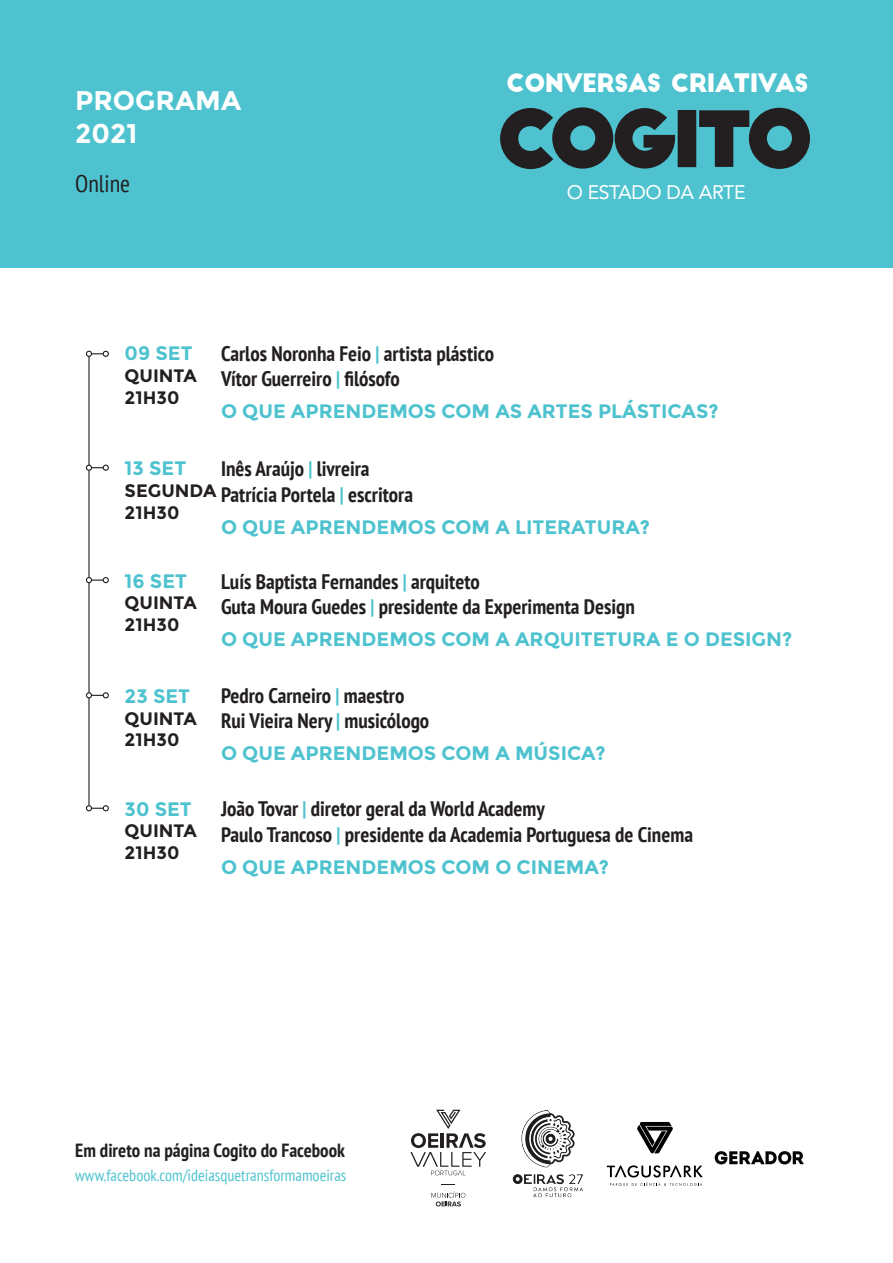
<style>
.page{position:relative;width:893px;height:1263px;background:#fff}
.page>*{position:absolute;margin:0;border:0;box-sizing:border-box;transform-origin:0 0}
.t1{font:700 27px/32.4px "Montserrat";color:#fff}
.t2{font:24.9px "Big John";letter-spacing:-.04em;color:#fff}
.t3{font:condensed 24px "PT Sans";color:#231f20}
.t4{font:700 condensed 21px/25.2px "PT Sans";color:#231f20}
.t5{font:700 19.5px "Montserrat";color:#4ec3cf}
.t6{font:19.5px "Avenir LT Std";letter-spacing:-.02em;color:#fff}
.t7{font:700 condensed 19.05px "PT Sans";color:#231f20}
.t8{font:700 18px/21.6px "Montserrat";color:#231f20}
.t9{font:condensed 16.35px "PT Sans";color:#4ec3cf}
.s1{color:#4ec3cf}
</style>
<div class="page">
<div style="left:0;top:0;width:893px;height:268px;background:#4ec3cf"></div>
<hr style="left:88px;top:353px;width:2px;height:455px;background:#231f20">
<svg style="left:86px;top:465px;width:23px;height:6px"></svg>
<svg style="left:86px;top:351px;width:23px;height:6px"></svg>
<svg style="left:86px;top:577px;width:23px;height:6px"></svg>
<svg style="left:86px;top:692px;width:23px;height:6px"></svg>
<svg style="left:86px;top:805px;width:23px;height:6px"></svg>
<svg style="left:410px;top:1110px;width:69px;height:65px"></svg>
<svg style="left:431px;top:1191px;width:34px;height:15px"></svg>
<img style="left:479px;top:1110px;width:104px;height:88px">
<svg style="left:607px;top:1165px;width:96px;height:21px"></svg>
<svg style="left:637px;top:1122px;width:36px;height:31px"></svg>
<svg style="left:715px;top:1151px;width:88px;height:13px"></svg>
<svg style="left:500px;top:107px;width:176px;height:63px"></svg>
<div style="left:678px;top:111px;width:18px;height:56px;background:#231f20"></div>
<svg style="left:699px;top:107px;width:111px;height:62px"></svg>
<p class="t1" style="left:75px;top:84px;width:167px">PROGRAMA<br>2021</p>
<p class="t3" style="left:75px;top:168px;width:56px">Online</p>
<p class="t2" style="left:506px;top:72px;width:304px">CONVERSAS CRIATIVAS</p>
<p class="t6" style="left:567px;top:181px;width:180px">O ESTADO DA ARTE</p>
<p class="t5" style="left:125px;top:342px;width:69px">09 SET</p>
<p class="t8" style="left:125px;top:365px;width:74px">QUINTA<br>21H30</p>
<p class="t4" style="left:221px;top:341px;width:275px">Carlos Noronha Feio <span class="s1">|</span> artista plástico<br>Vítor Guerreiro <span class="s1">|</span> filósofo</p>
<p class="t5" style="left:221px;top:400px;width:499px">O QUE APRENDEMOS COM AS ARTES PLÁSTICAS?</p>
<p class="t4" style="left:221px;top:456px;width:193px">Inês Araújo <span class="s1">|</span> livreira<br>Patrícia Portela <span class="s1">|</span> escritora</p>
<p class="t5" style="left:221px;top:515px;width:430px">O QUE APRENDEMOS COM A LITERATURA?</p>
<p class="t5" style="left:125px;top:457px;width:63px">13 SET</p>
<p class="t8" style="left:125px;top:480px;width:93px">SEGUNDA<br>21H30</p>
<p class="t5" style="left:125px;top:569px;width:64px">16 SET</p>
<p class="t8" style="left:125px;top:592px;width:74px">QUINTA<br>21H30</p>
<p class="t5" style="left:125px;top:684px;width:67px">23 SET</p>
<p class="t8" style="left:125px;top:707px;width:74px">QUINTA<br>21H30</p>
<p class="t5" style="left:125px;top:797px;width:69px">30 SET</p>
<p class="t8" style="left:125px;top:820px;width:74px">QUINTA<br>21H30</p>
<p class="t4" style="left:221px;top:568px;width:415px">Luís Baptista Fernandes <span class="s1">|</span> arquiteto<br>Guta Moura Guedes <span class="s1">|</span> presidente da Experimenta Design</p>
<p class="t5" style="left:221px;top:627px;width:573px">O QUE APRENDEMOS COM A ARQUITETURA E O DESIGN?</p>
<p class="t4" style="left:221px;top:683px;width:210px">Pedro Carneiro <span class="s1">|</span> maestro<br>Rui Vieira Nery <span class="s1">|</span> musicólogo</p>
<p class="t5" style="left:221px;top:742px;width:386px">O QUE APRENDEMOS COM A MÚSICA?</p>
<p class="t4" style="left:221px;top:796px;width:473px">João Tovar <span class="s1">|</span> diretor geral da World Academy<br>Paulo Trancoso <span class="s1">|</span> presidente da Academia Portuguesa de Cinema</p>
<p class="t5" style="left:221px;top:855px;width:389px">O QUE APRENDEMOS COM O CINEMA?</p>
<p class="t7" style="left:75px;top:1138px;width:271px">Em direto na página Cogito do Facebook</p>
<p class="t9" style="left:75px;top:1164px;width:273px">www.facebook.com/ideiasquetransformamoeiras</p>
</div>
